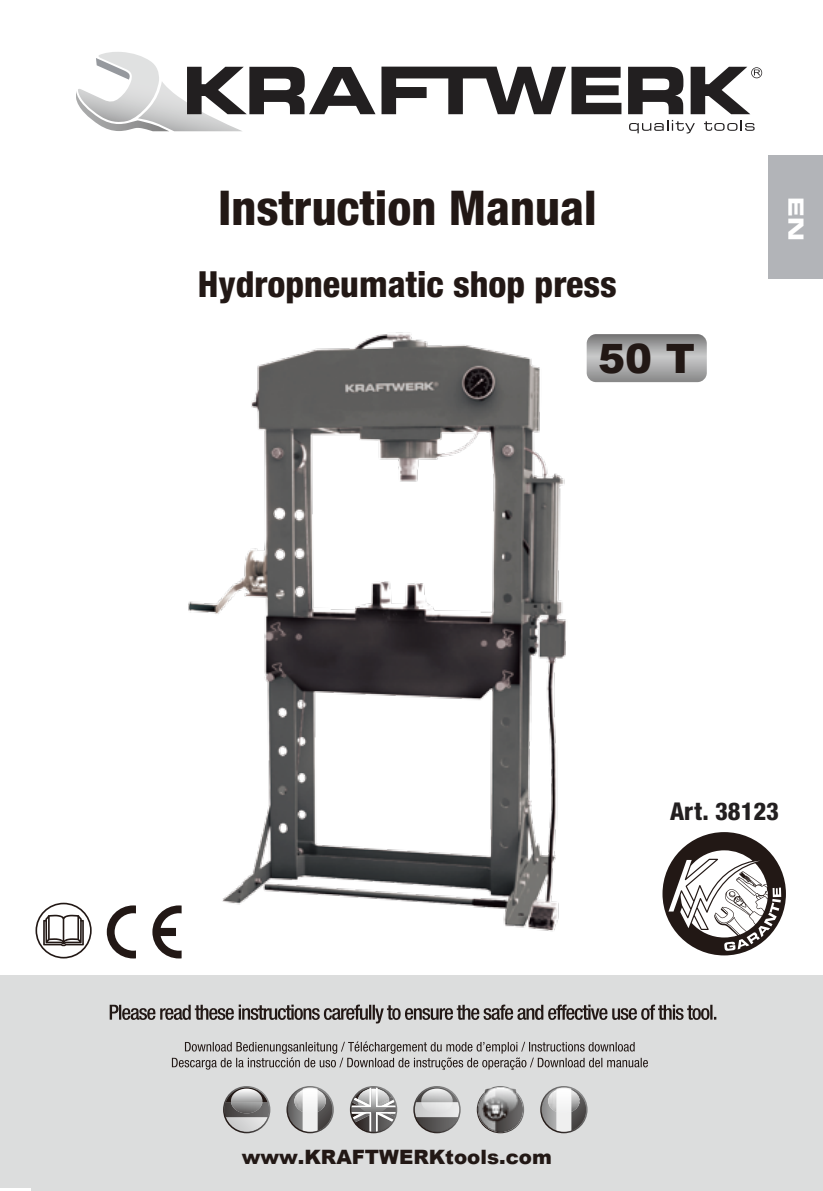
<style>
.page{position:relative;width:823px;height:1191px;background:#fff}
.page>*{position:absolute;margin:0;border:0;box-sizing:border-box;transform-origin:0 0}
.t1{font:800 condensed 48px "Helvetica Neue LT Std";color:#221815}
.t2{font:900 40.4px "Arial";color:#221815}
.t3{font:800 condensed 36px "Helvetica Neue LT Std";color:#221815}
.t4{font:800 condensed 24.6px "Helvetica Neue LT Std";color:#221f20}
.t5{font:21px "Eurostile LT Std Bold Ex 2";color:#fff}
.t6{font:900 19.8px "Arial";color:#221815}
</style>
<div class="page">
<img style="left:181px;top:332px;width:385px;height:600px">
<div style="left:0;top:975px;width:822px;height:216px;background:#dcdddd"></div>
<hr style="left:0;top:1187px;width:30px;height:3px;background:#fff">
<svg style="left:172px;top:1041px;width:475px;height:29px"></svg>
<svg style="left:629px;top:120px;width:65px;height:13px"></svg>
<svg style="left:704px;top:120px;width:50px;height:11px"></svg>
<svg style="left:628px;top:67px;width:55px;height:47px"></svg>
<svg style="left:571px;top:67px;width:50px;height:47px"></svg>
<svg style="left:381px;top:67px;width:184px;height:47px"></svg>
<svg style="left:76px;top:52px;width:299px;height:79px"></svg>
<svg style="left:690px;top:67px;width:71px;height:47px"></svg>
<div style="left:767px;top:155px;width:55px;height:124px;background:#b2b4b8"></div>
<svg style="left:35px;top:902px;width:57px;height:56px"></svg>
<svg style="left:107px;top:905px;width:74px;height:53px"></svg>
<svg style="left:413px;top:1086px;width:47px;height:47px"></svg>
<svg style="left:286px;top:1086px;width:47px;height:47px"></svg>
<svg style="left:223px;top:1086px;width:47px;height:47px"></svg>
<svg style="left:540px;top:1086px;width:47px;height:47px"></svg>
<svg style="left:476px;top:1086px;width:48px;height:47px"></svg>
<svg style="left:350px;top:1086px;width:47px;height:47px"></svg>
<img style="left:477px;top:1087px;width:45px;height:45px">
<svg style="left:110px;top:1004px;width:606px;height:19px"></svg>
<svg style="left:662px;top:832px;width:123px;height:123px"></svg>
<svg style="left:586px;top:334px;width:120px;height:48px;background:#a5a6a6"></svg>
<h1 class="t1" style="left:218px;top:178px;width:379px">Instruction Manual</h1>
<p class="t3" style="left:198px;top:261px;width:420px">Hydropneumatic shop press</p>
<p class="t2" style="left:598px;top:329px;width:98px">50 T</p>
<p class="t5" style="left:810px;top:197px;width:45px;rotate:90deg">EN</p>
<p class="t4" style="left:669px;top:796px;width:110px">Art. 38123</p>
<p class="t6" style="left:242px;top:1142px;width:311px">www.KRAFTWERKtools.com</p>
</div>
